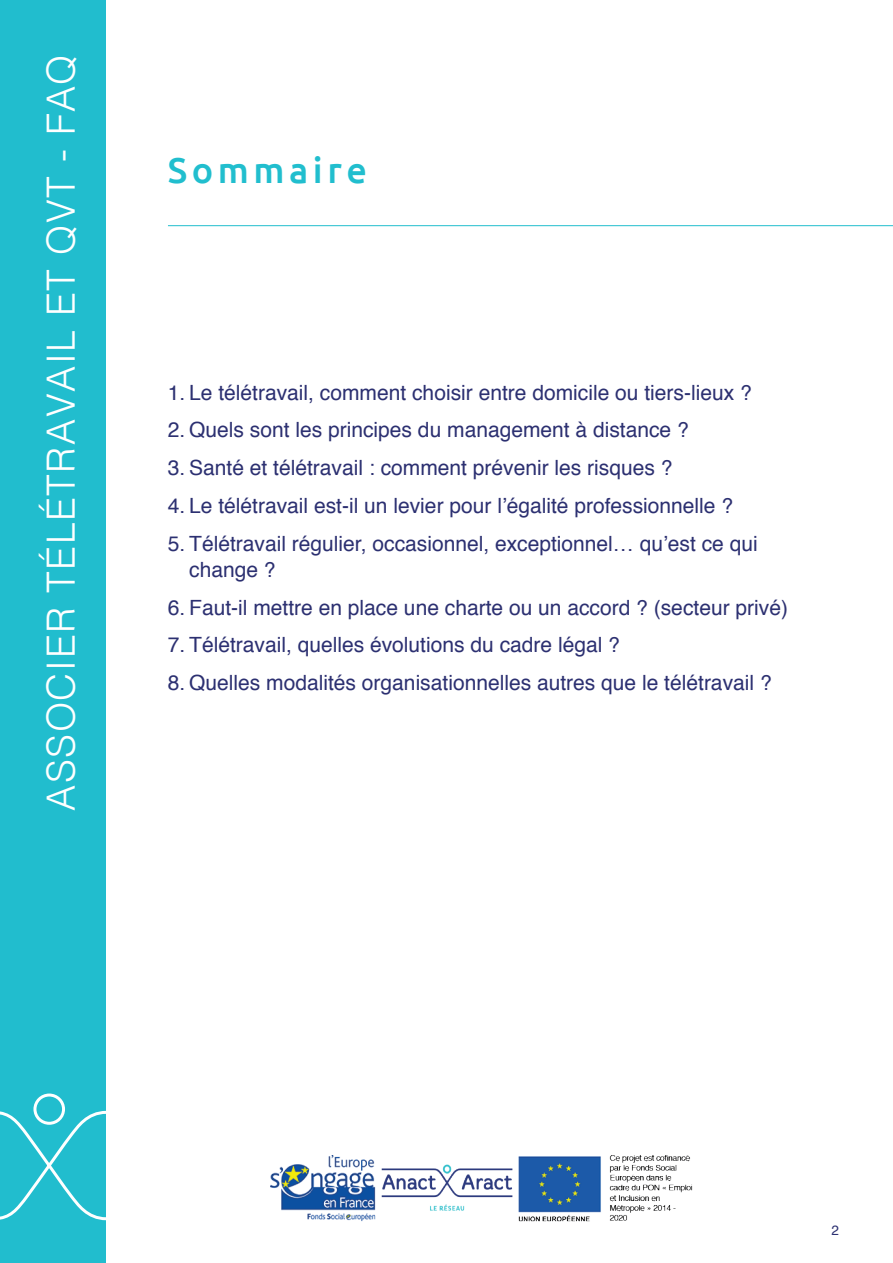
<style>
.page{position:relative;width:893px;height:1263px;background:#fff}
.page>*{position:absolute;margin:0;border:0;box-sizing:border-box;transform-origin:0 0}
.t1{font:300 39px "Helvetica";letter-spacing:.04em;color:#fff}
.t2{font:500 36px "Ubuntu";letter-spacing:.125em;color:#21bece}
.t3{font:21px/25.2px "Helvetica";color:#2c3071}
.t4{font:13.5px "Helvetica";color:#2c3071}
</style>
<div class="page">
<div style="left:0;top:0;width:106px;height:1263px;background:#21bdce"></div>
<svg style="left:0;top:1093px;width:106px;height:128px"></svg>
<hr style="left:168px;top:225px;width:725px;height:1px;background:#21bece">
<img style="left:270px;top:1155px;width:423px;height:67px">
<h1 class="t1" style="left:28px;top:811px;width:758px;rotate:-90deg">ASSOCIER TÉLÉTRAVAIL ET QVT - FAQ</h1>
<h2 class="t2" style="left:168px;top:148px;width:200px">Sommaire</h2>
<p class="t3" style="left:168px;top:380px;width:585px">1. Le télétravail, comment choisir entre domicile ou tiers-lieux ?</p>
<p class="t3" style="left:168px;top:418px;width:522px">2. Quels sont les principes du management à distance ?</p>
<p class="t3" style="left:168px;top:456px;width:506px">3. Santé et télétravail : comment prévenir les risques ?</p>
<p class="t3" style="left:168px;top:494px;width:567px">4. Le télétravail est-il un levier pour l’égalité professionnelle ?</p>
<p class="t3" style="left:189px;top:532px;width:570px;text-indent:-21px">5. Télétravail régulier, occasionnel, exceptionnel… qu’est ce qui change ?</p>
<p class="t3" style="left:168px;top:595px;width:622px">6. Faut-il mettre en place une charte ou un accord ? (secteur privé)</p>
<p class="t3" style="left:168px;top:633px;width:453px">7. Télétravail, quelles évolutions du cadre légal ?</p>
<p class="t3" style="left:168px;top:671px;width:605px">8. Quelles modalités organisationnelles autres que le télétravail ?</p>
<p class="t4" style="left:831px;top:1220px;width:9px">2</p>
</div>
